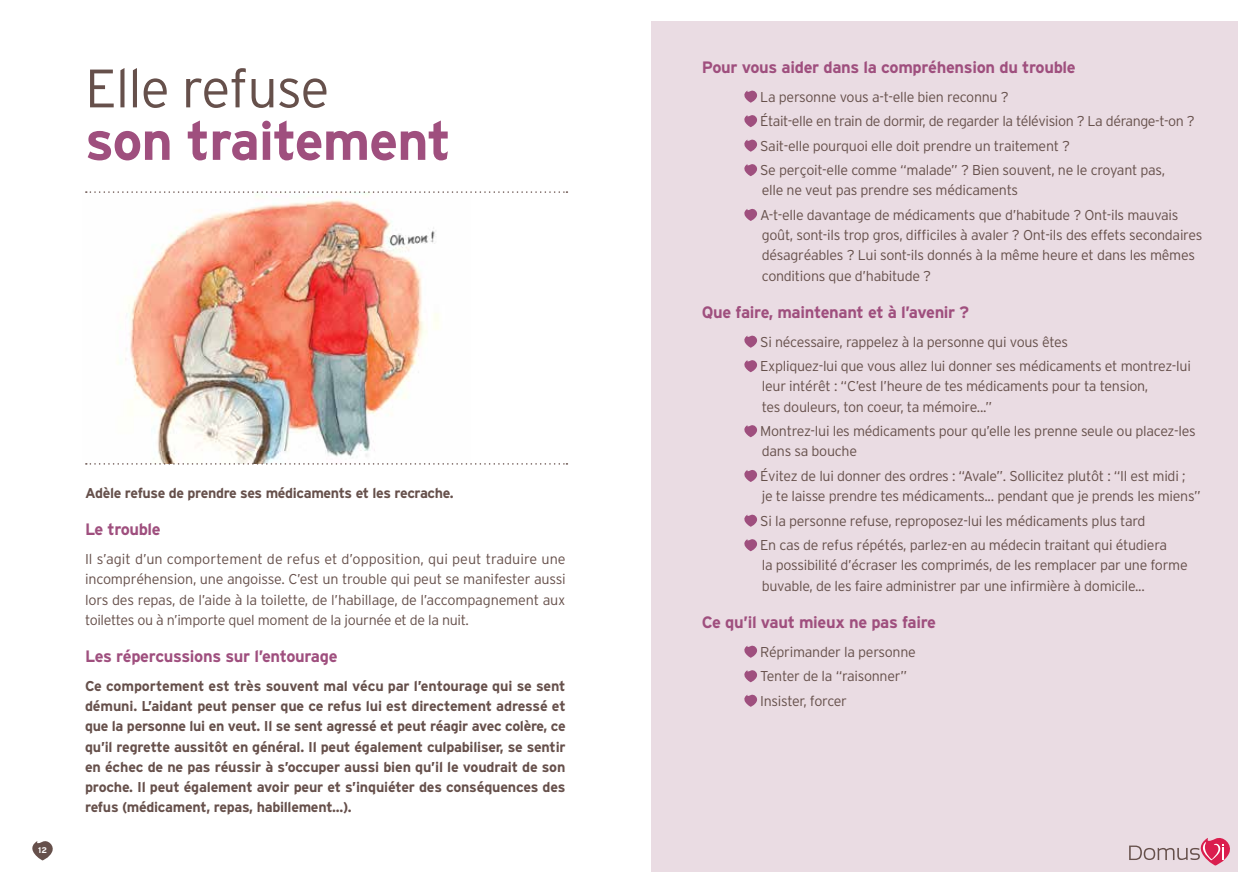
<style>
.page{position:relative;width:1259px;height:893px;background:#fff}
.page>*{position:absolute;margin:0;border:0;box-sizing:border-box;transform-origin:0 0}
.t1{font:700 54px "Interstate";letter-spacing:-.02em;color:#9f4f7e}
.t2{font:300 54px "Interstate";letter-spacing:-.02em;color:#66504b}
.t3{font:700 16.5px "Interstate";letter-spacing:-.02em;color:#9f4f7e}
.t4{font:300 14.25px/20.2px "Interstate";letter-spacing:-.02em;color:#66504b}
.t5{font:700 14.25px/20.2px "Interstate";letter-spacing:-.025em;color:#66504b;text-align:justify}
.t6{font:700 8.25px "Interstate";color:#fff}
</style>
<div class="page">
<svg style="left:32px;top:841px;width:21px;height:19px"></svg>
<div style="left:651px;top:21px;width:586px;height:851px;background:#eadce3"></div>
<img style="left:85px;top:192px;width:354px;height:271px">
<svg style="left:744px;top:90px;width:13px;height:13px"></svg>
<svg style="left:744px;top:115px;width:13px;height:12px"></svg>
<svg style="left:744px;top:139px;width:13px;height:13px"></svg>
<svg style="left:744px;top:164px;width:13px;height:12px"></svg>
<svg style="left:744px;top:208px;width:13px;height:13px"></svg>
<svg style="left:744px;top:335px;width:14px;height:13px"></svg>
<svg style="left:744px;top:360px;width:13px;height:12px"></svg>
<svg style="left:744px;top:425px;width:13px;height:12px"></svg>
<svg style="left:744px;top:470px;width:13px;height:12px"></svg>
<svg style="left:744px;top:514px;width:13px;height:13px"></svg>
<svg style="left:744px;top:539px;width:13px;height:12px"></svg>
<svg style="left:744px;top:645px;width:14px;height:13px"></svg>
<svg style="left:744px;top:670px;width:13px;height:12px"></svg>
<svg style="left:744px;top:694px;width:14px;height:13px"></svg>
<svg style="left:86px;top:191px;width:481px;height:2px"></svg>
<svg style="left:86px;top:463px;width:481px;height:2px"></svg>
<svg style="left:1129px;top:838px;width:101px;height:27px"></svg>
<h1 class="t2" style="left:85px;top:58px;width:246px">Elle refuse</h1>
<h1 class="t1" style="left:85px;top:111px;width:368px">son traitement</h1>
<p class="t6" style="left:38px;top:845px;width:10px">12</p>
<p class="t5" style="left:85px;top:483px;width:370px">Adèle refuse de prendre ses médicaments et les recrache.</p>
<p class="t3" style="left:85px;top:520px;width:77px">Le trouble</p>
<p class="t4" style="left:85px;top:549px;width:482px;text-align:justify">Il s’agit d’un comportement de refus et d’opposition, qui peut traduire une incompréhension, une angoisse. C’est un trouble qui peut se manifester aussi lors des repas, de l’aide à la toilette, de l’habillage, de l’accompagnement aux toilettes ou à n’importe quel moment de la journée et de la nuit.</p>
<p class="t3" style="left:85px;top:647px;width:254px">Les répercussions sur l’entourage</p>
<p class="t5" style="left:85px;top:676px;width:482px">Ce comportement est très souvent mal vécu par l’entourage qui se sent démuni. L’aidant peut penser que ce refus lui est directement adressé et que la personne lui en veut. Il se sent agressé et peut réagir avec colère, ce qu’il regrette aussitôt en général. Il peut également culpabiliser, se sentir en échec de ne pas réussir à s’occuper aussi bien qu’il le voudrait de son proche. Il peut également avoir peur et s’inquiéter des conséquences des refus (médicament, repas, habillement...).</p>
<p class="t3" style="left:702px;top:58px;width:375px">Pour vous aider dans la compréhension du trouble</p>
<p class="t4" style="left:760px;top:84px;width:436px;line-height:24.5px">La personne vous a-t-elle bien reconnu ?<br>Était-elle en train de dormir, de regarder la télévision ? La dérange-t-on ?<br>Sait-elle pourquoi elle doit prendre un traitement ?<br>Se perçoit-elle comme “malade” ? Bien souvent, ne le croyant pas,</p>
<p class="t4" style="left:760px;top:178px;width:420px;line-height:24.5px">elle ne veut pas prendre ses médicaments<br>A-t-elle davantage de médicaments que d’habitude ? Ont-ils mauvais</p>
<p class="t4" style="left:762px;top:225px;width:442px">goût, sont-ils trop gros, difficiles à avaler ? Ont-ils des effets secondaires désagréables ? Lui sont-ils donnés à la même heure et dans les mêmes conditions que d’habitude ?</p>
<p class="t3" style="left:702px;top:303px;width:269px">Que faire, maintenant et à l’avenir ?</p>
<p class="t4" style="left:760px;top:329px;width:432px;line-height:24.5px">Si nécessaire, rappelez à la personne qui vous êtes<br>Expliquez-lui que vous allez lui donner ses médicaments et montrez-lui</p>
<p class="t4" style="left:762px;top:376px;width:388px">leur intérêt : “C’est l’heure de tes médicaments pour ta tension, tes douleurs, ton coeur, ta mémoire...”</p>
<p class="t4" style="left:760px;top:421px;width:437px">Montrez-lui les médicaments pour qu’elle les prenne seule ou placez-les dans sa bouche</p>
<p class="t4" style="left:760px;top:466px;width:442px">Évitez de lui donner des ordres : “Avale”. Sollicitez plutôt : “Il est midi ;<br>je te laisse prendre tes médicaments... pendant que je prends les miens”</p>
<p class="t4" style="left:760px;top:508px;width:408px;line-height:24.5px">Si la personne refuse, reproposez-lui les médicaments plus tard<br>En cas de refus répétés, parlez-en au médecin traitant qui étudiera</p>
<p class="t4" style="left:762px;top:555px;width:427px">la possibilité d’écraser les comprimés, de les remplacer par une forme buvable, de les faire administrer par une infirmière à domicile...</p>
<p class="t3" style="left:702px;top:613px;width:236px">Ce qu’il vaut mieux ne pas faire</p>
<p class="t4" style="left:760px;top:639px;width:157px;line-height:24.5px">Réprimander la personne<br>Tenter de la “raisonner”<br>Insister, forcer</p>
</div>
